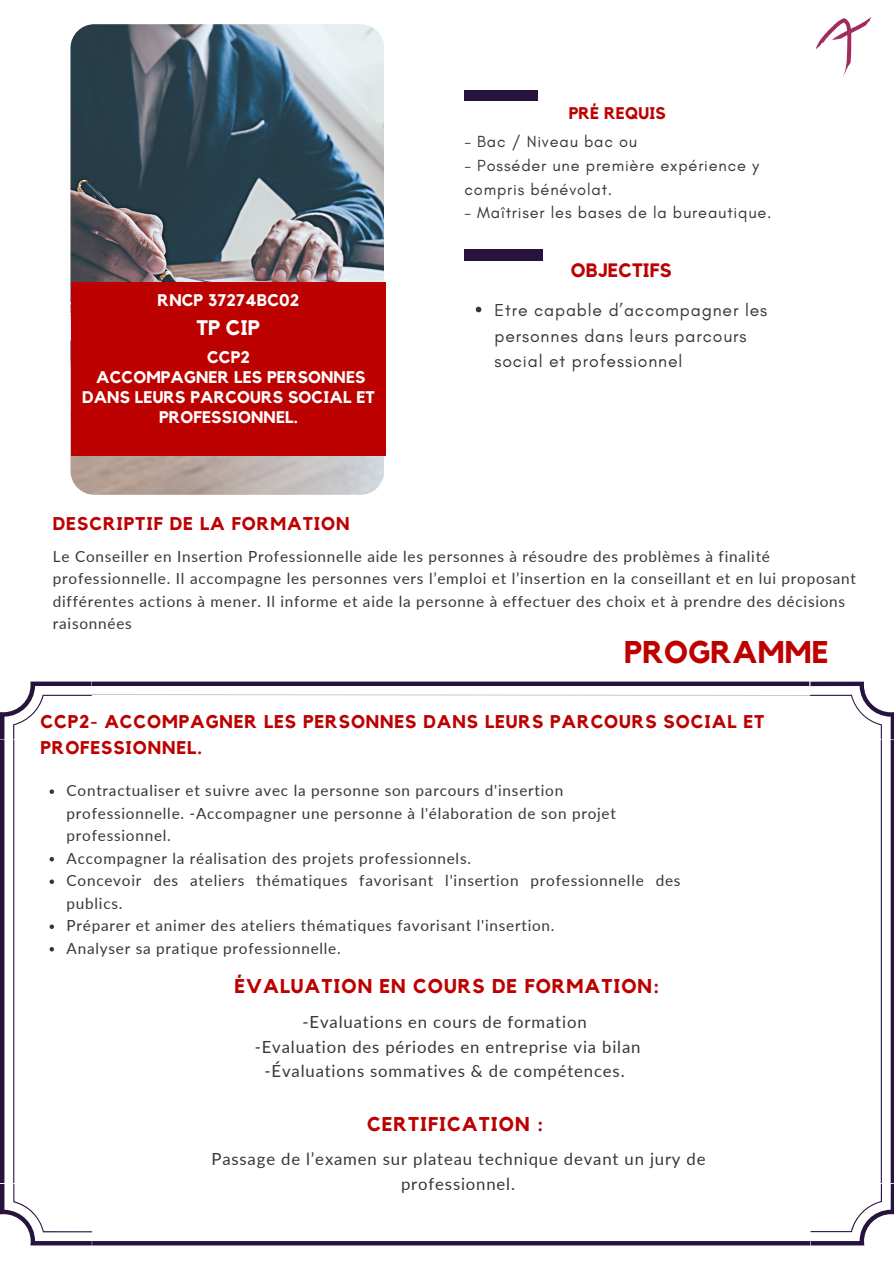
<style>
.page{position:relative;width:894px;height:1264px;background:#fff}
.page>*{position:absolute;margin:0;border:0;box-sizing:border-box;transform-origin:0 0}
.t1{font:700 31.35px "Kollektif";letter-spacing:.01em;color:#bd0101}
.t2{font:700 21px "Kollektif";color:#fff}
.t3{font:700 19.8px "Kollektif";letter-spacing:.05em;color:#bd0101}
.t4{font:700 19.35px "Kollektif";letter-spacing:.01em;color:#bd0101}
.t5{font:700 18.3px/25.8px "Kollektif";letter-spacing:.05em;color:#bd0101}
.t6{font:17.55px/25.8px "Glacial Indifference";letter-spacing:.05em;color:#373737}
.t7{font:700 16.8px/20.2px "Kollektif";letter-spacing:.01em;color:#fff;text-align:center}
.t8{font:700 16.8px "Kollektif";letter-spacing:.01em;color:#bd0101}
.t9{font:16.65px/24.8px "Lato";letter-spacing:.05em;color:#373737;text-align:center}
.t10{font:16.35px/23.7px "Glacial Indifference";letter-spacing:.05em;color:#373737}
.t11{font:15.3px/22.5px "Lato";letter-spacing:.05em;color:#373737}
</style>
<div class="page">
<img style="left:815px;top:17px;width:57px;height:59px">
<img style="left:70px;top:24px;width:314px;height:470px;border-radius:24px">
<div style="left:71px;top:282px;width:314px;height:173px;background:#bd0101"></div>
<svg style="left:0;top:681px;width:893px;height:564px"></svg>
<div style="left:464px;top:249px;width:79px;height:11px;background:#28133e"></div>
<div style="left:464px;top:90px;width:73px;height:10px;background:#28133e"></div>
<svg style="left:475px;top:307px;width:6px;height:5px"></svg>
<svg style="left:50px;top:789px;width:4px;height:5px"></svg>
<svg style="left:50px;top:857px;width:4px;height:4px"></svg>
<svg style="left:50px;top:879px;width:4px;height:5px"></svg>
<svg style="left:50px;top:924px;width:4px;height:5px"></svg>
<svg style="left:50px;top:947px;width:4px;height:4px"></svg>
<h3 class="t8" style="left:568px;top:105px;width:98px">PRÉ REQUIS</h3>
<h3 class="t10" style="left:464px;top:130px;width:174px">- Bac / Niveau bac ou</h3>
<h2 class="t10" style="left:464px;top:153px;width:296px">- Posséder une première expérience y compris bénévolat.</h2>
<h3 class="t10" style="left:464px;top:201px;width:308px">- Maîtriser les bases de la bureautique.</h3>
<p class="t7" style="left:158px;top:291px;width:143px">RNCP 37274BC02</p>
<p class="t2" style="left:196px;top:318px;width:65px">TP CIP</p>
<p class="t7" style="left:82px;top:347px;width:294px">CCP2<br>ACCOMPAGNER LES PERSONNES<br>DANS LEURS PARCOURS SOCIAL ET<br>PROFESSIONNEL.</p>
<p class="t5" style="left:53px;top:511px;width:298px">DESCRIPTIF DE LA FORMATION</p>
<p class="t4" style="left:570px;top:261px;width:102px">OBJECTIFS</p>
<h2 class="t6" style="left:494px;top:297px;width:274px">Etre capable d’accompagner les personnes dans leurs parcours social et professionnel</h2>
<h3 class="t11" style="left:53px;top:544px;width:804px">Le Conseiller en Insertion Professionnelle aide les personnes à résoudre des problèmes à finalité professionnelle. Il accompagne les personnes vers l’emploi et l’insertion en la conseillant et en lui proposant différentes actions à mener. Il informe et aide la personne à effectuer des choix et à prendre des décisions raisonnées</h3>
<p class="t1" style="left:624px;top:637px;width:206px">PROGRAMME</p>
<p class="t5" style="left:41px;top:709px;width:725px">CCP2- ACCOMPAGNER LES PERSONNES DANS LEURS PARCOURS SOCIAL ET<br>PROFESSIONNEL.</p>
<p class="t11" style="left:67px;top:779px;width:550px">Contractualiser et suivre avec la personne son parcours d'insertion professionnelle. -Accompagner une personne à l'élaboration de son projet professionnel.</p>
<h3 class="t11" style="left:67px;top:846px;width:406px">Accompagner la réalisation des projets professionnels.</h3>
<p class="t11" style="left:67px;top:869px;width:615px">Concevoir des ateliers thématiques favorisant l'insertion professionnelle des publics.</p>
<h1 class="t11" style="left:67px;top:914px;width:489px">Préparer et animer des ateliers thématiques favorisant l'insertion.</h1>
<p class="t11" style="left:67px;top:936px;width:275px">Analyser sa pratique professionnelle.</p>
<p class="t3" style="left:234px;top:976px;width:426px">ÉVALUATION EN COURS DE FORMATION:</p>
<p class="t9" style="left:255px;top:1008px;width:387px">-Evaluations en cours de formation<br>-Evaluation des périodes en entreprise via bilan -Évaluations sommatives &amp; de compétences.</p>
<p class="t3" style="left:367px;top:1114px;width:178px">CERTIFICATION :</p>
<p class="t9" style="left:211px;top:1146px;width:495px">Passage de l’examen sur plateau technique devant un jury de professionnel.</p>
</div>
